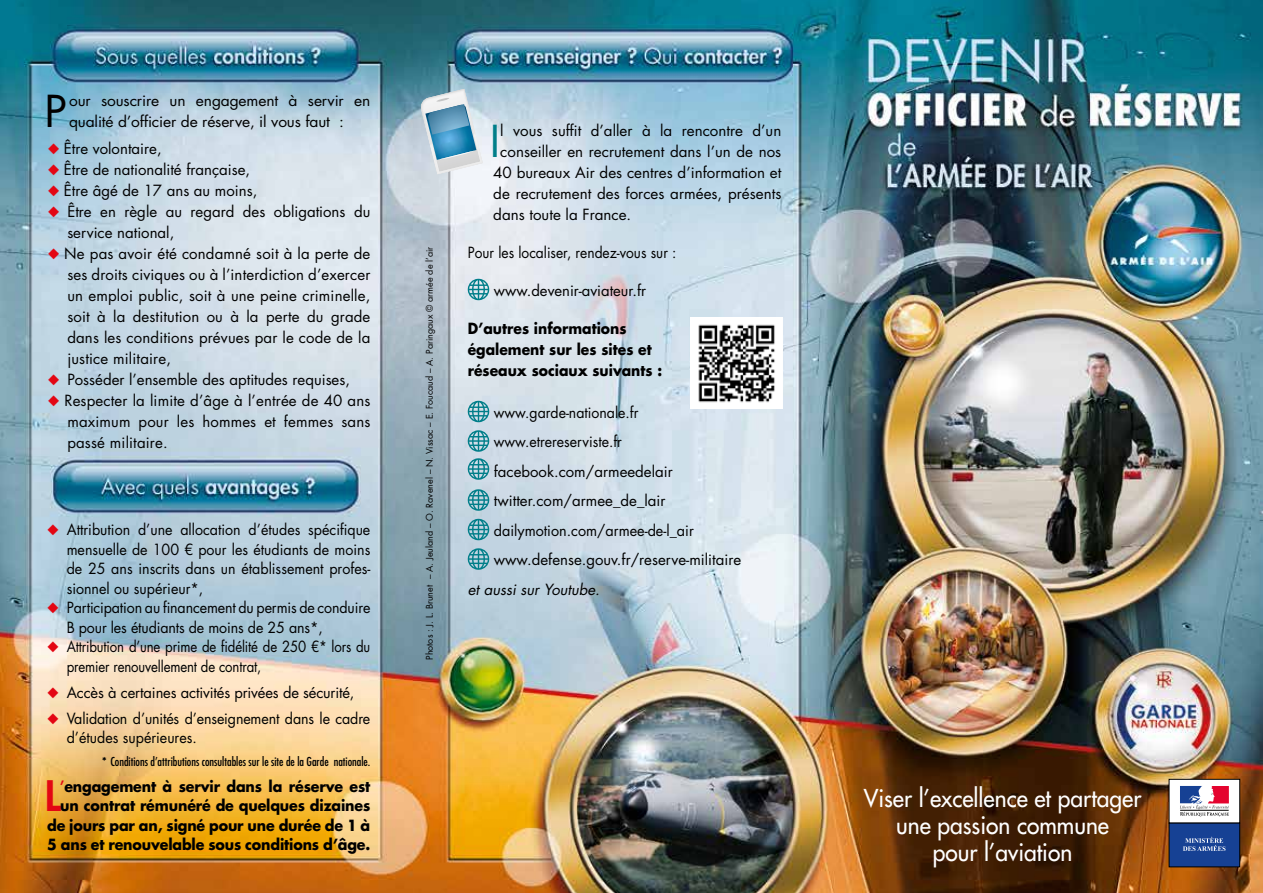
<style>
.page{position:relative;width:1263px;height:893px;background:#fff}
.page>*{position:absolute;margin:0;border:0;box-sizing:border-box;transform-origin:0 0}
.t1{font:42.9px "Futura Std";color:#007e89}
.t2{font:42.9px "Futura Std";color:#000;scale:1.04 1}
.t3{font:800 40.8px "Futura Std";color:#e30613;scale:.95 1}
.t4{font:500 24px/27px "Futura Std";color:#fff;text-align:center;scale:.95 1}
.t5{font:15px/21px "Futura Std";color:#000;text-align:justify}
.t6{font:15px/19.5px "Futura Std";color:#000;scale:.95 1}
.t7{font:15px/29.5px "Futura Std";color:#000;scale:.94 1}
.t8{font:700 15px/19.5px "Futura Std";letter-spacing:-.01em;color:#000;text-align:right;scale:.95 1}
.t9{font:15px/19.5px "Futura Std";color:#000;scale:.88 1}
.t10{font:15px/21px "Futura Std";color:#000;scale:1.04 1}
.t11{font:700 15px/21px "Futura Std";letter-spacing:-.01em;color:#000;scale:.93 1}
.t12{font:15px "Futura Std";color:#000;scale:.92 1}
.t13{font:italic 15px "Futura Std";color:#000}
.t14{font:condensed 12px "Futura Std";color:#000}
.t15{font:9px "Futura Std";color:#000}
.s1{color:#e30613}
.s2{font-weight:500;font-stretch:normal}
.s3{font-weight:800;color:#e30613}
</style>
<div class="page">
<img style="left:0;top:0;width:1263px;height:893px">
<svg style="left:468px;top:279px;width:21px;height:21px"></svg>
<svg style="left:468px;top:401px;width:21px;height:21px"></svg>
<svg style="left:468px;top:430px;width:21px;height:22px"></svg>
<svg style="left:468px;top:458px;width:21px;height:22px"></svg>
<svg style="left:468px;top:489px;width:21px;height:22px"></svg>
<svg style="left:468px;top:519px;width:21px;height:21px"></svg>
<svg style="left:468px;top:548px;width:21px;height:22px"></svg>
<img style="left:420px;top:89px;width:62px;height:85px">
<img style="left:421px;top:90px;width:60px;height:83px">
<img style="left:422px;top:91px;width:59px;height:81px">
<img style="left:423px;top:92px;width:57px;height:80px">
<svg style="left:436px;top:97px;width:13px;height:5px"></svg>
<img style="left:425px;top:105px;width:51px;height:55px">
<img style="left:428px;top:104px;width:41px;height:31px">
<svg style="left:440px;top:151px;width:33px;height:9px"></svg>
<img style="left:691px;top:317px;width:91px;height:92px">
<div style="left:1169px;top:779px;width:71px;height:44px;background:#fff"></div>
<div style="left:1169px;top:779px;width:71px;height:44px;border:1px solid #000"></div>
<svg style="left:1180px;top:786px;width:49px;height:30px"></svg>
<div style="left:1169px;top:823px;width:71px;height:44px;background:#164194"></div>
<div style="left:1169px;top:823px;width:71px;height:44px;border:1px solid #000"></div>
<svg style="left:1183px;top:837px;width:42px;height:14px"></svg>
<h1 class="t2" style="left:44px;top:84px;width:23px">P</h1>
<p class="t10" style="left:69px;top:90px;width:291px">our souscrire un engagement à servir en qualité d’officier de réserve, il vous faut :</p>
<p class="t5" style="left:48px;top:139px;width:115px"><span class="s1">◆</span> Être volontaire,</p>
<p class="t5" style="left:48px;top:160px;width:204px"><span class="s1">◆</span> Être de nationalité française,</p>
<p class="t5" style="left:48px;top:181px;width:211px"><span class="s1">◆</span> Être âgé de 17 ans au moins,</p>
<p class="t5" style="left:67px;top:202px;width:305px;text-indent:-20px"><span class="s1">◆</span> Être en règle au regard des obligations du service national,</p>
<p class="t5" style="left:67px;top:244px;width:305px;text-indent:-20px"><span class="s1">◆</span> Ne pas avoir été condamné soit à la perte de ses droits civiques ou à l’interdiction d’exercer un emploi public, soit à une peine criminelle, soit à la destitution ou à la perte du grade dans les conditions prévues par le code de la justice militaire,</p>
<p class="t5" style="left:48px;top:370px;width:304px"><span class="s1">◆</span> Posséder l’ensemble des aptitudes requises,</p>
<p class="t5" style="left:67px;top:391px;width:305px;text-indent:-20px"><span class="s1">◆</span> Respecter la limite d’âge à l’entrée de 40 ans maximum pour les hommes et femmes sans passé militaire.</p>
<p class="t6" style="left:67px;top:520px;width:321px;text-align:justify;text-indent:-20px"><span class="s1">◆</span> Attribution d’une allocation d’études spécifique mensuelle de 100 € pour les étudiants de moins de 25 ans inscrits dans un établissement profes&shy;sionnel ou supérieur*,</p>
<p class="t6" style="left:67px;top:598px;width:321px;text-indent:-20px"><span class="s1">◆</span> Participation au financement du permis de conduire<br>B pour les étudiants de moins de 25 ans*,</p>
<p class="t9" style="left:67px;top:637px;width:347px;text-indent:-20px"><span class="s1">◆</span> Attribution d’une prime de fidélité de 250 €* lors du premier renouvellement de contrat,</p>
<p class="t5" style="left:47px;top:682px;width:309px"><span class="s1">◆</span> Accès à certaines activités privées de sécurité,</p>
<p class="t6" style="left:67px;top:709px;width:321px;text-indent:-20px"><span class="s1">◆</span> Validation d’unités d’enseignement dans le cadre d’études supérieures.</p>
<p class="t14" style="left:102px;top:754px;width:270px"><span class="s2">*</span> Conditions d’attributions consultables sur le site de la Garde nationale.</p>
<h2 class="t3" style="left:45px;top:770px;width:18px">L</h2>
<p class="t8" style="left:47px;top:776px;width:342px"><span class="s3">’</span>engagement à servir dans la réserve est un contrat rémunéré de quelques dizaines de jours par an, signé pour une durée de 1 à 5 ans et renouvelable sous conditions d’âge.</p>
<p class="t15" style="left:424px;top:660px;width:415px;rotate:-90deg">Photos : J. L. Brunet – A. Jeuland – O. Ravenel – N. Vissac – E. Foucaud – A. Paringaux © armée de l’air</p>
<h1 class="t1" style="left:490px;top:114px;width:12px">I</h1>
<p class="t5" style="left:500px;top:120px;width:283px">l vous suffit d’aller à la rencontre d’un</p>
<p class="t5" style="left:500px;top:141px;width:283px">conseiller en recrutement dans l’un de nos</p>
<p class="t5" style="left:493px;top:162px;width:290px">40 bureaux Air des centres d’information et</p>
<p class="t5" style="left:493px;top:183px;width:290px">de recrutement des forces armées, présents</p>
<p class="t5" style="left:493px;top:204px;width:139px">dans toute la France.</p>
<p class="t12" style="left:468px;top:243px;width:228px">Pour les localiser, rendez-vous sur :</p>
<p class="t5" style="left:494px;top:280px;width:154px">www.devenir-aviateur.fr</p>
<p class="t11" style="left:468px;top:317px;width:211px">D’autres informations également sur les sites et réseaux sociaux suivants :</p>
<p class="t7" style="left:494px;top:398px;width:265px">www.garde-nationale.fr www.etrereserviste.fr facebook.com/armeedelair twitter.com/armee_de_lair dailymotion.com/armee-de-l_air www.defense.gouv.fr/reserve-militaire</p>
<p class="t13" style="left:468px;top:580px;width:134px">et aussi sur Youtube.</p>
<h3 class="t4" style="left:864px;top:784px;width:294px">Viser l’excellence et partager une passion commune<br>pour l’aviation</h3>
</div>
